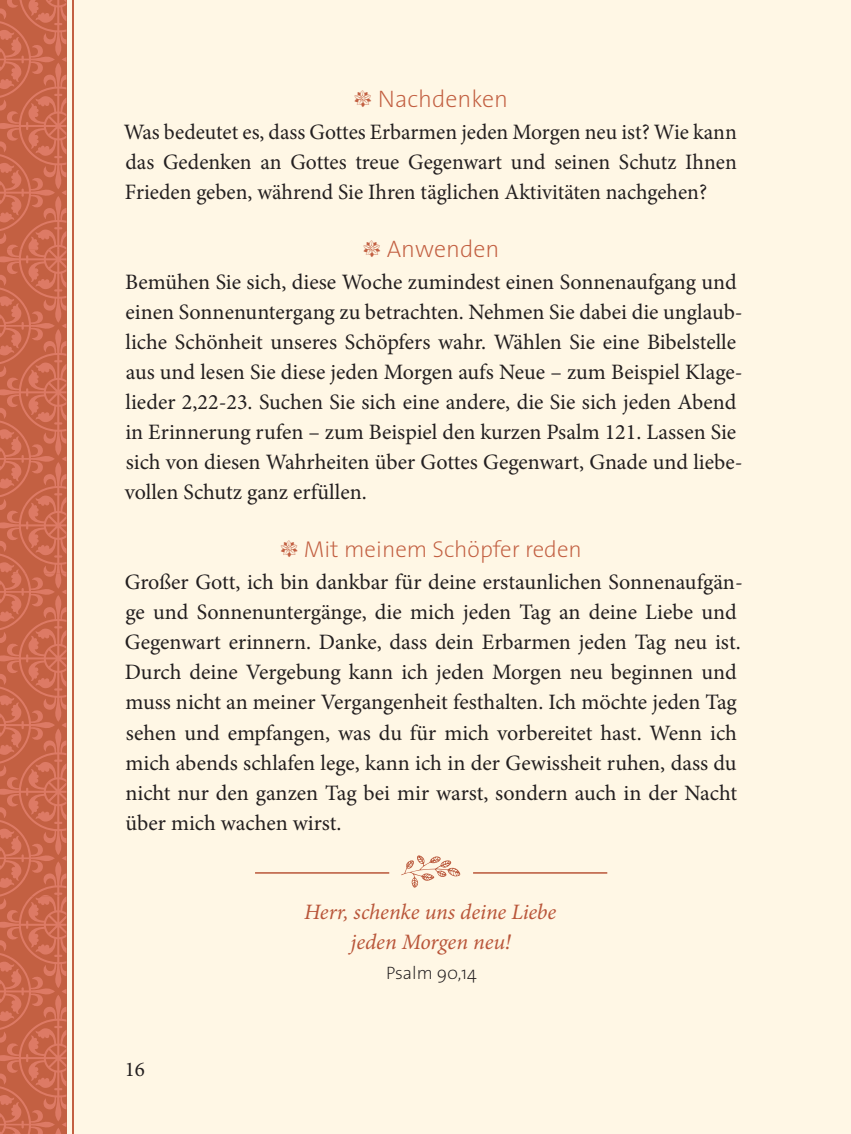
<style>
.page{position:relative;width:851px;height:1134px;background:#fff}
.page>*{position:absolute;margin:0;border:0;box-sizing:border-box;transform-origin:0 0}
.t1{font:200 24px "The Sans";color:#c25f41}
.t2{font:200 23px "The Sans";color:#c25f41}
.t3{font:22px/30px "Minion Pro";color:#231f20}
.t4{font:italic 22px/30px "Minion Pro";letter-spacing:-.005em;color:#b9563a;text-align:center}
.t5{font:21px "Minion Pro";color:#231f20}
.t6{font:200 18px "The Sans";color:#231f20}
.s1{font-family:"Davys";font-weight:400;font-size:20px}
</style>
<div class="page">
<div style="left:0;top:0;width:850px;height:1134px;background:#fff7e5"></div>
<svg style="left:0;top:0;width:66px;height:1134px;background:#cb684d"></svg>
<hr style="left:72px;top:0;width:2px;height:1134px;background:#c36042">
<svg style="left:389px;top:855px;width:72px;height:33px"></svg>
<hr style="left:473px;top:872px;width:134px;height:2px;background:#b95639">
<hr style="left:255px;top:872px;width:134px;height:2px;background:#b95639">
<p class="t1" style="left:353px;top:87px;width:156px"><span class="s1">°</span> Nachdenken</p>
<p class="t3" style="left:124px;top:119px;width:614px;text-align:justify">Was bedeutet es, dass Gottes Erbarmen jeden Morgen neu ist? Wie kann das Gedenken an Gottes treue Gegenwart und seinen Schutz Ihnen Frieden geben, während Sie Ihren täglichen Aktivitäten nachgehen?</p>
<p class="t1" style="left:362px;top:237px;width:139px"><span class="s1">°</span> Anwenden</p>
<p class="t3" style="left:125px;top:269px;width:619px">Bemühen Sie sich, diese Woche zumindest einen Sonnenaufgang und einen Sonnenuntergang zu betrachten. Nehmen Sie dabei die unglaub&shy;liche Schönheit unseres Schöpfers wahr. Wählen Sie eine Bibelstelle aus und lesen Sie diese jeden Morgen aufs Neue – zum Beispiel Klage&shy;lieder 2,22-23. Suchen Sie sich eine andere, die Sie sich jeden Abend in Erinnerung rufen – zum Beispiel den kurzen Psalm 121. Lassen Sie sich von diesen Wahrheiten über Gottes Gegenwart, Gnade und liebe&shy;vollen Schutz ganz erfüllen.</p>
<p class="t2" style="left:279px;top:538px;width:304px"><span class="s1">°</span> Mit meinem Schöpfer reden</p>
<p class="t3" style="left:125px;top:569px;width:619px">Großer Gott, ich bin dankbar für deine erstaunlichen Sonnenaufgän&shy;ge und Sonnenuntergänge, die mich jeden Tag an deine Liebe und Gegenwart erinnern. Danke, dass dein Erbarmen jeden Tag neu ist.<br>Durch deine Vergebung kann ich jeden Morgen neu beginnen und muss nicht an meiner Vergangenheit festhalten. Ich möchte jeden Tag sehen und empfangen, was du für mich vorbereitet hast. Wenn ich mich abends schlafen lege, kann ich in der Gewissheit ruhen, dass du nicht nur den ganzen Tag bei mir warst, sondern auch in der Nacht über mich wachen wirst.</p>
<p class="t5" style="left:125px;top:1061px;width:22px">16</p>
<p class="t4" style="left:304px;top:899px;width:253px">Herr, schenke uns deine Liebe jeden Morgen neu!</p>
<p class="t6" style="left:386px;top:964px;width:92px">Psalm 90,14</p>
</div>
